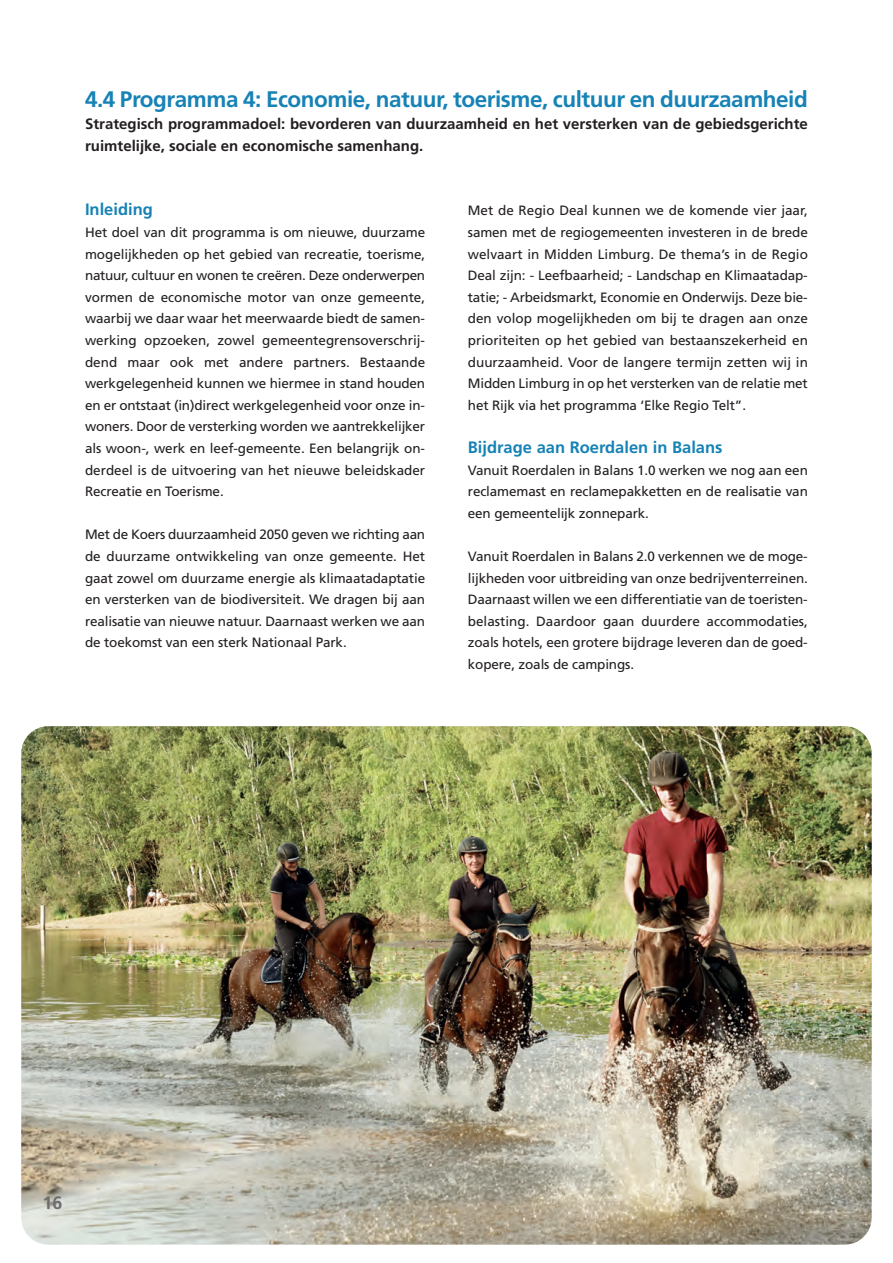
<style>
.page{position:relative;width:893px;height:1263px;background:#fff}
.page>*{position:absolute;margin:0;border:0;box-sizing:border-box;transform-origin:0 0}
.t1{font:700 22.5px "Frutiger";letter-spacing:-.02em;color:#1682b5}
.t2{font:700 18px "Frutiger";color:#6c6d70}
.t3{font:700 16.5px "Frutiger";color:#1682b5}
.t4{font:700 15px/21.6px "Frutiger";color:#231f20}
.t5{font:13.5px/21.6px "Frutiger";letter-spacing:-.01em;color:#231f20;text-align:justify}
</style>
<div class="page">
<img style="left:21px;top:726px;width:851px;height:519px;border-radius:27px">
<p class="t1" style="left:85px;top:90px;width:724px">4.4 Programma 4: Economie, natuur, toerisme, cultuur en duurzaamheid</p>
<p class="t4" style="left:85px;top:114px;width:724px">Strategisch programmadoel: bevorderen van duurzaamheid en het versterken van de gebiedsgerichte ruimtelijke, sociale en economische samenhang.</p>
<p class="t3" style="left:85px;top:203px;width:69px">Inleiding</p>
<p class="t5" style="left:85px;top:222px;width:342px">Het doel van dit programma is om nieuwe, duurzame mogelijkheden op het gebied van recreatie, toerisme, natuur, cultuur en wonen te creëren. Deze onderwerpen vormen de economische motor van onze gemeente, waarbij we daar waar het meerwaarde biedt de samen&shy;werking opzoeken, zowel gemeentegrensoverschrij&shy;dend maar ook met andere partners. Bestaande werkgelegenheid kunnen we hiermee in stand houden en er ontstaat (in)direct werkgelegenheid voor onze in&shy;woners. Door de versterking worden we aantrekkelijker als woon-, werk en leef-gemeente. Een belangrijk on&shy;derdeel is de uitvoering van het nieuwe beleidskader Recreatie en Toerisme.</p>
<p class="t5" style="left:85px;top:525px;width:342px">Met de Koers duurzaamheid 2050 geven we richting aan de duurzame ontwikkeling van onze gemeente. Het gaat zowel om duurzame energie als klimaatadaptatie en versterken van de biodiversiteit. We dragen bij aan realisatie van nieuwe natuur. Daarnaast werken we aan de toekomst van een sterk Nationaal Park.</p>
<p class="t5" style="left:468px;top:201px;width:342px">Met de Regio Deal kunnen we de komende vier jaar, samen met de regiogemeenten investeren in de brede welvaart in Midden Limburg. De thema’s in de Regio Deal zijn: - Leefbaarheid; - Landschap en Klimaatadap&shy;tatie; - Arbeidsmarkt, Economie en Onderwijs. Deze bie&shy;den volop mogelijkheden om bij te dragen aan onze prioriteiten op het gebied van bestaanszekerheid en duurzaamheid. Voor de langere termijn zetten wij in Midden Limburg in op het versterken van de relatie met het Rijk via het programma ‘Elke Regio Telt”.</p>
<p class="t3" style="left:468px;top:441px;width:256px">Bijdrage aan Roerdalen in Balans</p>
<p class="t5" style="left:468px;top:460px;width:342px">Vanuit Roerdalen in Balans 1.0 werken we nog aan een reclamemast en reclamepakketten en de realisatie van een gemeentelijk zonnepark.</p>
<p class="t5" style="left:468px;top:546px;width:341px">Vanuit Roerdalen in Balans 2.0 verkennen we de moge&shy;lijkheden voor uitbreiding van onze bedrijventerreinen.<br>Daarnaast willen we een differentiatie van de toeristen&shy;belasting. Daardoor gaan duurdere accommodaties, zoals hotels, een grotere bijdrage leveren dan de goed&shy;kopere, zoals de campings.</p>
<p class="t2" style="left:43px;top:1195px;width:22px">16</p>
</div>
